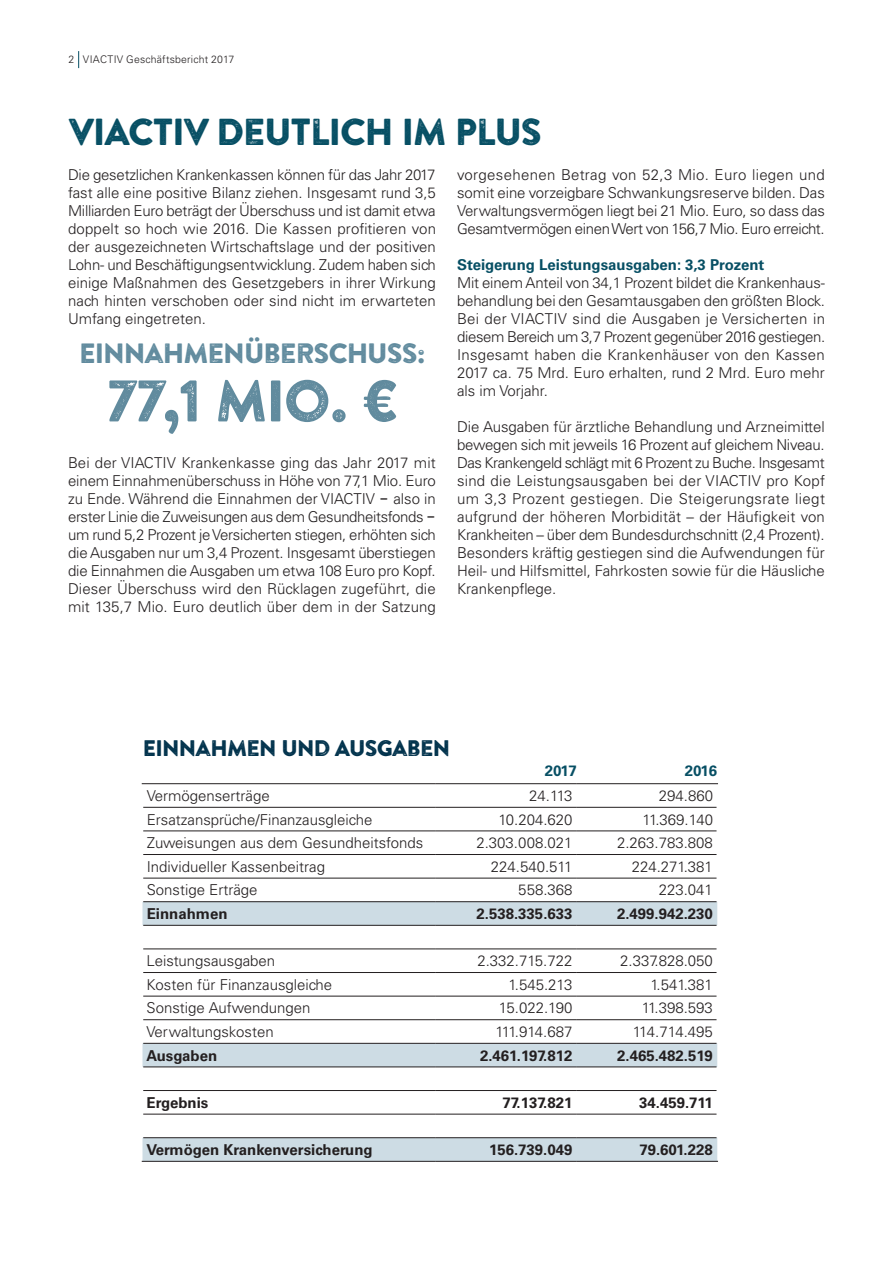
<style>
.page{position:relative;width:893px;height:1263px;background:#fff}
.page>*{position:absolute;margin:0;border:0;box-sizing:border-box;transform-origin:0 0}
.t1{font:58.5px "Brandon Printed One";color:#618b9e}
.t2{font:37.5px "Brandon Printed One";letter-spacing:-.06em;color:#074f64}
.t3{font:27.9px "Brandon Printed One";letter-spacing:-.06em;color:#618b9e}
.t4{font:22.5px "Brandon Printed One";letter-spacing:-.06em;color:#00324c}
.t5{font:300 15px/18px "Univers LT Std";color:#231f20;text-align:justify}
.t6{font:700 15px "Univers LT Std";color:#231f20}
.t7{font:700 15px "Univers LT Std";color:#074f64}
.t8{font:300 15px "Univers LT Std";letter-spacing:-.025em;color:#231f20}
.t9{font:300 10.5px "Univers LT Std";letter-spacing:.015em;color:#231f20}
.s1{font-family:"Brandon Printed One";font-weight:400}
</style>
<div class="page">
<svg style="left:78px;top:51px;width:1px;height:17px"></svg>
<svg style="left:142px;top:902px;width:575px;height:259px"></svg>
<hr style="left:142px;top:783px;width:294px;height:1px;background:#231f20">
<hr style="left:436px;top:783px;width:141px;height:1px;background:#231f20">
<hr style="left:577px;top:783px;width:141px;height:1px;background:#231f20">
<hr style="left:143px;top:807px;width:293px;height:1px;background:#231f20">
<hr style="left:436px;top:807px;width:141px;height:1px;background:#231f20">
<hr style="left:577px;top:807px;width:139px;height:1px;background:#231f20">
<hr style="left:143px;top:831px;width:293px;height:1px;background:#231f20">
<hr style="left:436px;top:831px;width:141px;height:1px;background:#231f20">
<hr style="left:577px;top:831px;width:139px;height:1px;background:#231f20">
<hr style="left:143px;top:854px;width:293px;height:1px;background:#231f20">
<hr style="left:436px;top:854px;width:141px;height:1px;background:#231f20">
<hr style="left:577px;top:854px;width:139px;height:1px;background:#231f20">
<hr style="left:143px;top:878px;width:293px;height:1px;background:#231f20">
<hr style="left:436px;top:878px;width:141px;height:1px;background:#231f20">
<hr style="left:577px;top:878px;width:139px;height:1px;background:#231f20">
<hr style="left:143px;top:901px;width:293px;height:1px;background:#231f20">
<hr style="left:436px;top:901px;width:141px;height:1px;background:#231f20">
<hr style="left:577px;top:901px;width:139px;height:1px;background:#231f20">
<hr style="left:143px;top:925px;width:293px;height:1px;background:#231f20">
<hr style="left:436px;top:925px;width:141px;height:1px;background:#231f20">
<hr style="left:577px;top:925px;width:139px;height:1px;background:#231f20">
<hr style="left:143px;top:949px;width:293px;height:1px;background:#231f20">
<hr style="left:436px;top:949px;width:141px;height:1px;background:#231f20">
<hr style="left:577px;top:949px;width:139px;height:1px;background:#231f20">
<hr style="left:143px;top:972px;width:293px;height:1px;background:#231f20">
<hr style="left:436px;top:972px;width:141px;height:1px;background:#231f20">
<hr style="left:577px;top:972px;width:139px;height:1px;background:#231f20">
<hr style="left:143px;top:996px;width:293px;height:1px;background:#231f20">
<hr style="left:436px;top:996px;width:141px;height:1px;background:#231f20">
<hr style="left:577px;top:996px;width:139px;height:1px;background:#231f20">
<hr style="left:143px;top:1019px;width:293px;height:1px;background:#231f20">
<hr style="left:436px;top:1019px;width:141px;height:1px;background:#231f20">
<hr style="left:577px;top:1019px;width:139px;height:1px;background:#231f20">
<hr style="left:143px;top:1043px;width:293px;height:1px;background:#231f20">
<hr style="left:436px;top:1043px;width:141px;height:1px;background:#231f20">
<hr style="left:577px;top:1043px;width:139px;height:1px;background:#231f20">
<hr style="left:143px;top:1067px;width:293px;height:1px;background:#231f20">
<hr style="left:436px;top:1067px;width:141px;height:1px;background:#231f20">
<hr style="left:577px;top:1067px;width:139px;height:1px;background:#231f20">
<hr style="left:143px;top:1090px;width:293px;height:1px;background:#231f20">
<hr style="left:436px;top:1090px;width:141px;height:1px;background:#231f20">
<hr style="left:577px;top:1090px;width:139px;height:1px;background:#231f20">
<hr style="left:143px;top:1114px;width:293px;height:1px;background:#231f20">
<hr style="left:436px;top:1114px;width:141px;height:1px;background:#231f20">
<hr style="left:577px;top:1114px;width:139px;height:1px;background:#231f20">
<hr style="left:143px;top:1137px;width:293px;height:1px;background:#231f20">
<hr style="left:436px;top:1137px;width:141px;height:1px;background:#231f20">
<hr style="left:577px;top:1137px;width:139px;height:1px;background:#231f20">
<hr style="left:142px;top:1161px;width:294px;height:1px;background:#231f20">
<hr style="left:436px;top:1161px;width:141px;height:1px;background:#231f20">
<hr style="left:577px;top:1161px;width:141px;height:1px;background:#231f20">
<p class="t9" style="left:69px;top:53px;width:167px">2 VIACTIV Geschäftsbericht 2017</p>
<h2 class="t2" style="left:68px;top:108px;width:476px">VIACTIV DEUTLICH IM PLUS</h2>
<p class="t5" style="left:68px;top:166px;width:369px">Die gesetzlichen Krankenkassen können für das Jahr 2017 fast alle eine positive Bilanz ziehen. Insgesamt rund 3,5<br>Milliarden Euro beträgt der Überschuss und ist damit etwa doppelt so hoch wie 2016. Die Kassen profitieren von der ausgezeichneten Wirtschaftslage und der positiven Lohn- und Beschäftigungsentwicklung. Zudem haben sich einige Maßnahmen des Gesetzgebers in ihrer Wirkung nach hinten verschoben oder sind nicht im erwarteten Umfang eingetreten.</p>
<p class="t5" style="left:457px;top:166px;width:369px">vorgesehenen Betrag von 52,3 Mio. Euro liegen und somit eine vorzeigbare Schwankungsreserve bilden. Das Verwaltungsvermögen liegt bei 21 Mio. Euro, so dass das Gesamtvermögen einen Wert von 156,7 Mio. Euro erreicht.</p>
<p class="t7" style="left:457px;top:256px;width:309px">Steigerung Leistungsausgaben: 3,3 Prozent</p>
<p class="t5" style="left:457px;top:274px;width:370px">Mit einem Anteil von 34,1 Prozent bildet die Krankenhaus&shy;behandlung bei den Gesamtausgaben den größten Block.<br>Bei der VIACTIV sind die Ausgaben je Versicherten in diesem Bereich um 3,7 Prozent gegenüber 2016 gestiegen.<br>Insgesamt haben die Krankenhäuser von den Kassen 2017 ca. 75 Mrd. Euro erhalten, rund 2 Mrd. Euro mehr als im Vorjahr.</p>
<p class="t5" style="left:457px;top:418px;width:369px">Die Ausgaben für ärztliche Behandlung und Arzneimittel bewegen sich mit jeweils 16 Prozent auf gleichem Niveau.<br>Das Krankengeld schlägt mit 6 Prozent zu Buche. Insgesamt sind die Leistungsausgaben bei der VIACTIV pro Kopf um 3,3 Prozent gestiegen. Die Steigerungsrate liegt aufgrund der höheren Morbidität – der Häufigkeit von Krankheiten – über dem Bundesdurchschnitt (2,4 Prozent).<br>Besonders kräftig gestiegen sind die Aufwendungen für Heil- und Hilfsmittel, Fahrkosten sowie für die Häusliche Krankenpflege.</p>
<h3 class="t3" style="left:79px;top:335px;width:349px">EINNAHMENÜBERSCHUSS:</h3>
<h1 class="t1" style="left:106px;top:364px;width:295px">77,1 MIO. €</h1>
<p class="t5" style="left:68px;top:454px;width:369px">Bei der VIACTIV Krankenkasse ging das Jahr 2017 mit einem Einnahmenüberschuss in Höhe von 77,1 Mio. Euro zu Ende. Während die Einnahmen der VIACTIV <span class="s1">–</span> also in erster Linie die Zuweisungen aus dem Gesundheitsfonds <span class="s1">– </span>um rund 5,2 Prozent je Versicherten stiegen, erhöhten sich die Ausgaben nur um 3,4 Prozent. Insgesamt überstiegen die Einnahmen die Ausgaben um etwa 108 Euro pro Kopf.<br>Dieser Überschuss wird den Rücklagen zugeführt, die mit 135,7 Mio. Euro deutlich über dem in der Satzung</p>
<h3 class="t4" style="left:142px;top:733px;width:310px">EINNAHMEN UND AUSGABEN</h3>
<p class="t7" style="left:545px;top:762px;width:34px">2017</p>
<p class="t7" style="left:685px;top:762px;width:34px">2016</p>
<p class="t5" style="left:147px;top:787px;width:125px">Vermögenserträge</p>
<p class="t5" style="left:529px;top:787px;width:45px">24.113</p>
<p class="t5" style="left:659px;top:787px;width:56px">294.860</p>
<p class="t5" style="left:147px;top:810px;width:227px">Ersatzansprüche/Finanzausgleiche</p>
<p class="t5" style="left:499px;top:810px;width:75px">10.204.620</p>
<p class="t5" style="left:642px;top:810px;width:72px">11.369.140</p>
<p class="t5" style="left:147px;top:834px;width:278px">Zuweisungen aus dem Gesundheitsfonds</p>
<p class="t5" style="left:476px;top:834px;width:98px">2.303.008.021</p>
<p class="t5" style="left:617px;top:834px;width:97px">2.263.783.808</p>
<p class="t5" style="left:147px;top:857px;width:180px">Individueller Kassenbeitrag</p>
<p class="t5" style="left:491px;top:857px;width:83px">224.540.511</p>
<p class="t5" style="left:632px;top:857px;width:83px">224.271.381</p>
<p class="t5" style="left:147px;top:881px;width:112px">Sonstige Erträge</p>
<p class="t5" style="left:518px;top:881px;width:56px">558.368</p>
<p class="t5" style="left:659px;top:881px;width:56px">223.041</p>
<p class="t6" style="left:147px;top:905px;width:82px">Einnahmen</p>
<p class="t6" style="left:477px;top:905px;width:97px">2.538.335.633</p>
<p class="t6" style="left:617px;top:905px;width:97px">2.499.942.230</p>
<p class="t5" style="left:147px;top:952px;width:130px">Leistungsausgaben</p>
<p class="t5" style="left:477px;top:952px;width:97px">2.332.715.722</p>
<p class="t5" style="left:620px;top:952px;width:94px">2.337.828.050</p>
<p class="t5" style="left:147px;top:975px;width:187px">Kosten für Finanzausgleiche</p>
<p class="t5" style="left:509px;top:975px;width:65px">1.545.213</p>
<p class="t5" style="left:650px;top:975px;width:64px">1.541.381</p>
<p class="t5" style="left:147px;top:999px;width:166px">Sonstige Aufwendungen</p>
<p class="t5" style="left:499px;top:999px;width:75px">15.022.190</p>
<p class="t5" style="left:642px;top:999px;width:73px">11.398.593</p>
<p class="t5" style="left:147px;top:1022px;width:129px">Verwaltungskosten</p>
<p class="t8" style="left:495px;top:1022px;width:79px">111.914.687</p>
<p class="t8" style="left:633px;top:1022px;width:82px">114.714.495</p>
<p class="t6" style="left:147px;top:1046px;width:72px">Ausgaben</p>
<p class="t6" style="left:480px;top:1046px;width:94px">2.461.197.812</p>
<p class="t6" style="left:617px;top:1046px;width:97px">2.465.482.519</p>
<p class="t6" style="left:147px;top:1093px;width:63px">Ergebnis</p>
<p class="t6" style="left:502px;top:1093px;width:71px">77.137.821</p>
<p class="t6" style="left:639px;top:1093px;width:75px">34.459.711</p>
<p class="t6" style="left:147px;top:1141px;width:228px">Vermögen Krankenversicherung</p>
<p class="t6" style="left:489px;top:1141px;width:85px">156.739.049</p>
<p class="t6" style="left:639px;top:1141px;width:75px">79.601.228</p>
</div>
